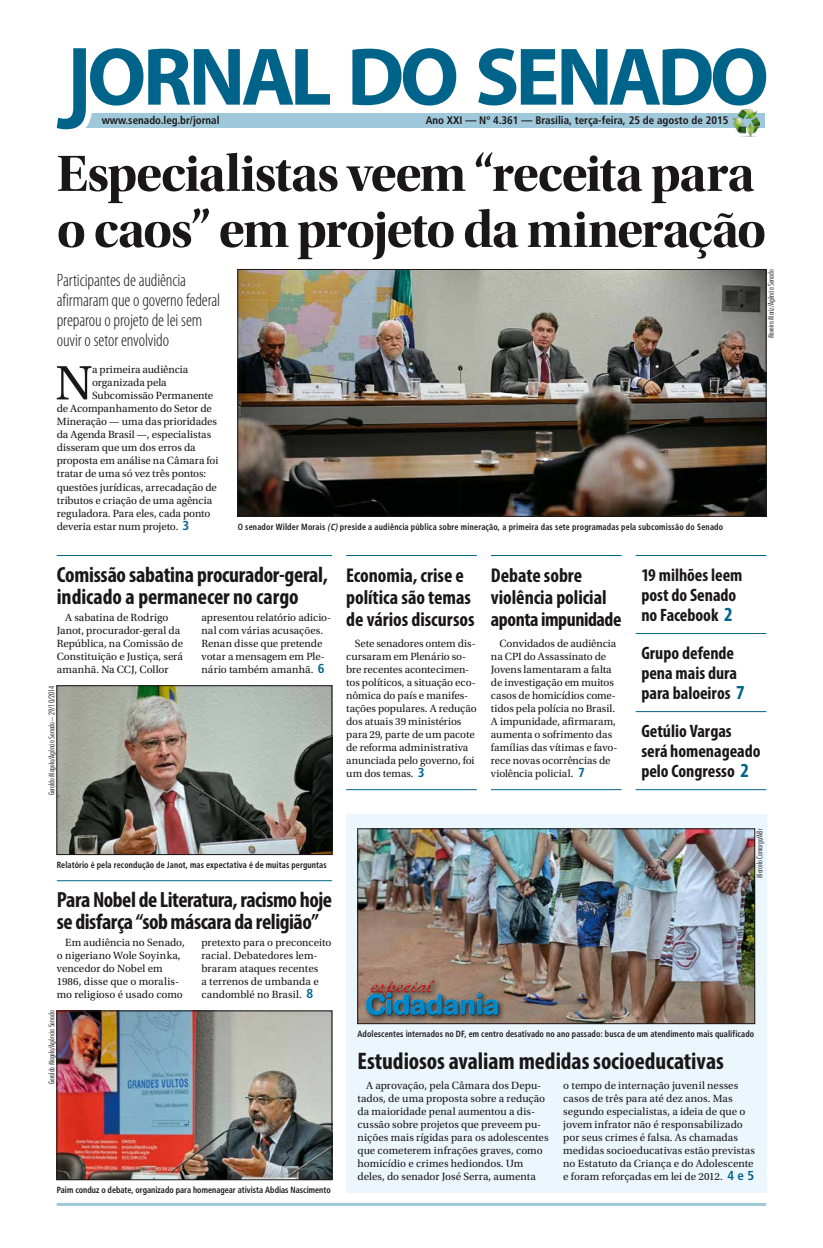
<style>
.page{position:relative;width:823px;height:1248px;background:#fff}
.page>*{position:absolute;margin:0;border:0;box-sizing:border-box;transform-origin:0 0}
.t1{font:53px/56px "Utopia Std Bold Disp";letter-spacing:-.025em;color:#1b1719}
.t2{font:50.8px "Utopia Std";color:#1b1719}
.t3{font:700 condensed 24px "Myriad Pro";letter-spacing:-.005em;color:#1b1719}
.t4{font:700 condensed 22px/22px "Myriad Pro";letter-spacing:-.015em;color:#1b1719}
.t5{font:700 condensed 20px/22px "Myriad Pro";letter-spacing:-.005em;color:#1b1719}
.t6{font:700 condensed 18px/20px "Myriad Pro";color:#1b1719}
.t7{font:300 condensed 18px/20px "Myriad Pro";letter-spacing:-.01em;color:#1b1719}
.t8{font:11px/13px "Utopia Std";color:#1b1719}
.t9{font:700 condensed 10.9px "Frutiger";color:#1b1719}
.t10{font:700 condensed 9px "Frutiger";letter-spacing:.015em;color:#1b1719;scale:.9 1}
.t11{font:300 condensed 8px "Futura BT";color:#1b1719}
.s1{font-family:"Frutiger";font-weight:700;font-stretch:condensed;font-size:13px;color:#00638a}
.s2{font-style:italic}
.s3{font-size:20px;color:#00638a}
</style>
<div class="page">
<hr style="left:57px;top:1202px;width:708px;height:3px;background:#a0c8db">
<div style="left:75px;top:113px;width:689px;height:14px;background:#a0c8db"></div>
<svg style="left:57px;top:48px;width:273px;height:82px"></svg>
<svg style="left:352px;top:48px;width:104px;height:57px"></svg>
<svg style="left:478px;top:48px;width:287px;height:57px"></svg>
<img style="left:731px;top:109px;width:28px;height:27px">
<img style="left:239px;top:271px;width:524px;height:243px">
<div style="left:237px;top:269px;width:528px;height:247px;border:1px solid #1b1719"></div>
<img style="left:59px;top:687px;width:271px;height:165px">
<div style="left:57px;top:685px;width:275px;height:169px;border:1px solid #1b1719"></div>
<img style="left:59px;top:1012px;width:271px;height:165px">
<div style="left:57px;top:1010px;width:275px;height:169px;border:1px solid #1b1719"></div>
<div style="left:346px;top:814px;width:419px;height:378px;background:#ecf7fd"></div>
<hr style="left:346px;top:555px;width:130px;height:1px;background:#00638a">
<hr style="left:490px;top:555px;width:131px;height:1px;background:#00638a">
<hr style="left:635px;top:555px;width:130px;height:1px;background:#00638a">
<hr style="left:635px;top:711px;width:130px;height:1px;background:#00638a">
<hr style="left:490px;top:789px;width:131px;height:1px;background:#00638a">
<hr style="left:346px;top:789px;width:130px;height:1px;background:#00638a">
<hr style="left:57px;top:555px;width:275px;height:1px;background:#00638a">
<img style="left:359px;top:830px;width:393px;height:191px">
<div style="left:357px;top:828px;width:397px;height:195px;border:1px solid #1b1719"></div>
<div style="left:363px;top:976px;width:142px;height:46px;background:#1b1719;opacity:.75"></div>
<img style="left:361px;top:975px;width:141px;height:48px">
<hr style="left:57px;top:880px;width:275px;height:1px;background:#00638a">
<hr style="left:635px;top:633px;width:130px;height:1px;background:#00638a">
<hr style="left:635px;top:789px;width:130px;height:1px;background:#00638a">
<p class="t9" style="left:102px;top:114px;width:119px">www.senado.leg.br/jornal</p>
<p class="t9" style="left:425px;top:114px;width:304px">Ano XXI — Nº 4.361 — Brasília, terça-feira, 25 de agosto de 2015</p>
<h1 class="t1" style="left:57px;top:146px;width:710px">Especialistas veem “receita para o caos” em projeto da mineração</h1>
<h3 class="t7" style="left:57px;top:269px;width:165px">Participantes de audiência afirmaram que o governo federal preparou o projeto de lei sem ouvir o setor envolvido</h3>
<h2 class="t2" style="left:55px;top:355px;width:39px">N</h2>
<p class="t8" style="left:92px;top:363px;width:98px">a primeira audiência</p>
<p class="t11" style="left:765px;top:338px;width:70px;rotate:-90deg">Moreira Mariz/Agência Senado</p>
<p class="t8" style="left:92px;top:376px;width:76px">organizada pela</p>
<p class="t8" style="left:92px;top:389px;width:123px">Subcomissão Permanente</p>
<p class="t8" style="left:57px;top:402px;width:156px">de Acompanhamento do Setor de</p>
<p class="t8" style="left:57px;top:415px;width:162px">Mineração — uma das prioridades</p>
<p class="t8" style="left:57px;top:428px;width:156px">da Agenda Brasil —, especialistas</p>
<p class="t8" style="left:57px;top:441px;width:140px">disseram que um dos erros da</p>
<p class="t8" style="left:57px;top:454px;width:163px">proposta em análise na Câmara foi</p>
<p class="t8" style="left:57px;top:467px;width:151px">tratar de uma só vez três pontos:</p>
<p class="t8" style="left:57px;top:480px;width:161px">questões jurídicas, arrecadação de</p>
<p class="t8" style="left:57px;top:493px;width:157px">tributos e criação de uma agência</p>
<p class="t8" style="left:57px;top:506px;width:155px">reguladora. Para eles, cada ponto</p>
<p class="t8" style="left:57px;top:519px;width:134px">deveria estar num projeto. <span class="s1">3</span></p>
<p class="t10" style="left:237px;top:521px;width:540px">O senador Wilder Morais <span class="s2">(C)</span>preside a audiência pública sobre mineração, a primeira das sete programadas pela subcomissão do Senado</p>
<h3 class="t4" style="left:57px;top:563px;width:272px">Comissão sabatina procurador-geral, indicado a permanecer no cargo</h3>
<p class="t8" style="left:57px;top:610px;width:128px;text-indent:9px">A sabatina de Rodrigo<br>Janot, procurador-geral da<br>República, na Comissão de<br>Constituição e Justiça, será amanhã. Na CCJ, Collor</p>
<p class="t8" style="left:201px;top:610px;width:131px">apresentou relatório adicio&shy;nal com várias acusações.<br>Renan disse que pretende votar a mensagem em Ple&shy;nário também amanhã. <span class="s1">6</span></p>
<p class="t11" style="left:47px;top:795px;width:111px;rotate:-90deg">Geraldo Magela/Agência Senado – 29/10/2014</p>
<p class="t10" style="left:57px;top:859px;width:301px">Relatório é pela recondução de Janot, mas expectativa é de muitas perguntas</p>
<h3 class="t4" style="left:57px;top:888px;width:276px">Para Nobel de Literatura, racismo hoje se disfarça “sob máscara da religião”</h3>
<p class="t8" style="left:57px;top:935px;width:130px;text-indent:9px">Em audiência no Senado, o nigeriano Wole Soyinka, vencedor do Nobel em<br>1986, disse que o moralis&shy;mo religioso é usado como</p>
<p class="t8" style="left:201px;top:935px;width:131px">pretexto para o preconceito racial. Debatedores lem&shy;braram ataques recentes<br>a terrenos de umbanda e candomblé no Brasil. <span class="s1">8</span></p>
<p class="t11" style="left:47px;top:1083px;width:75px;rotate:-90deg">Geraldo Magela/Agência Senado</p>
<p class="t10" style="left:57px;top:1184px;width:306px">Paim conduz o debate, organizado para homenagear ativista Abdias Nascimento</p>
<h3 class="t5" style="left:346px;top:563px;width:130px">Economia, crise e política são temas de vários discursos</h3>
<h3 class="t5" style="left:490px;top:563px;width:132px">Debate sobre violência policial aponta impunidade</h3>
<p class="t8" style="left:346px;top:636px;width:132px;text-indent:9px">Sete senadores ontem dis&shy;cursaram em Plenário so&shy;bre recentes acontecimen&shy;tos políticos, a situação eco&shy;nômica do país e manifes&shy;tações populares. A redução dos atuais 39 ministérios para 29, parte de um pacote de reforma administrativa anunciada pelo governo, foi um dos temas. <span class="s1">3</span></p>
<p class="t8" style="left:490px;top:636px;width:128px;text-indent:9px">Convidados de audiência na CPI do Assassinato de<br>Jovens lamentaram a falta de investigação em muitos casos de homicídios come&shy;tidos pela polícia no Brasil.<br>A impunidade, afirmaram, aumenta o sofrimento das famílias das vítimas e favo&shy;rece novas ocorrências de violência policial. <span class="s1">7</span></p>
<h3 class="t6" style="left:641px;top:565px;width:102px">19 milhões leem post do Senado no Facebook <span class="s3">2</span></h3>
<h3 class="t6" style="left:641px;top:643px;width:105px">Grupo defende pena mais dura para baloeiros <span class="s3">7</span></h3>
<h3 class="t6" style="left:641px;top:721px;width:121px">Getúlio Vargas será homenageado pelo Congresso <span class="s3">2</span></h3>
<p class="t11" style="left:754px;top:877px;width:50px;rotate:-90deg">Marcelo Camargo/ABr</p>
<p class="t10" style="left:357px;top:1028px;width:442px">Adolescentes internados no DF, em centro desativado no ano passado: busca de um atendimento mais qualificado</p>
<h3 class="t3" style="left:357px;top:1046px;width:367px">Estudiosos avaliam medidas socioeducativas</h3>
<p class="t8" style="left:357px;top:1078px;width:192px;text-indent:9px">A aprovação, pela Câmara dos Depu&shy;tados, de uma proposta sobre a redução da maioridade penal aumentou a dis&shy;cussão sobre projetos que preveem pu&shy;nições mais rígidas para os adolescentes que cometerem infrações graves, como homicídio e crimes hediondos. Um deles, do senador José Serra, aumenta</p>
<p class="t8" style="left:563px;top:1078px;width:193px">o tempo de internação juvenil nesses casos de três para até dez anos. Mas segundo especialistas, a ideia de que o jovem infrator não é responsabilizado por seus crimes é falsa. As chamadas medidas socioeducativas estão previstas no Estatuto da Criança e do Adolescente e foram reforçadas em lei de 2012. <span class="s1">4 e 5</span></p>
</div>
